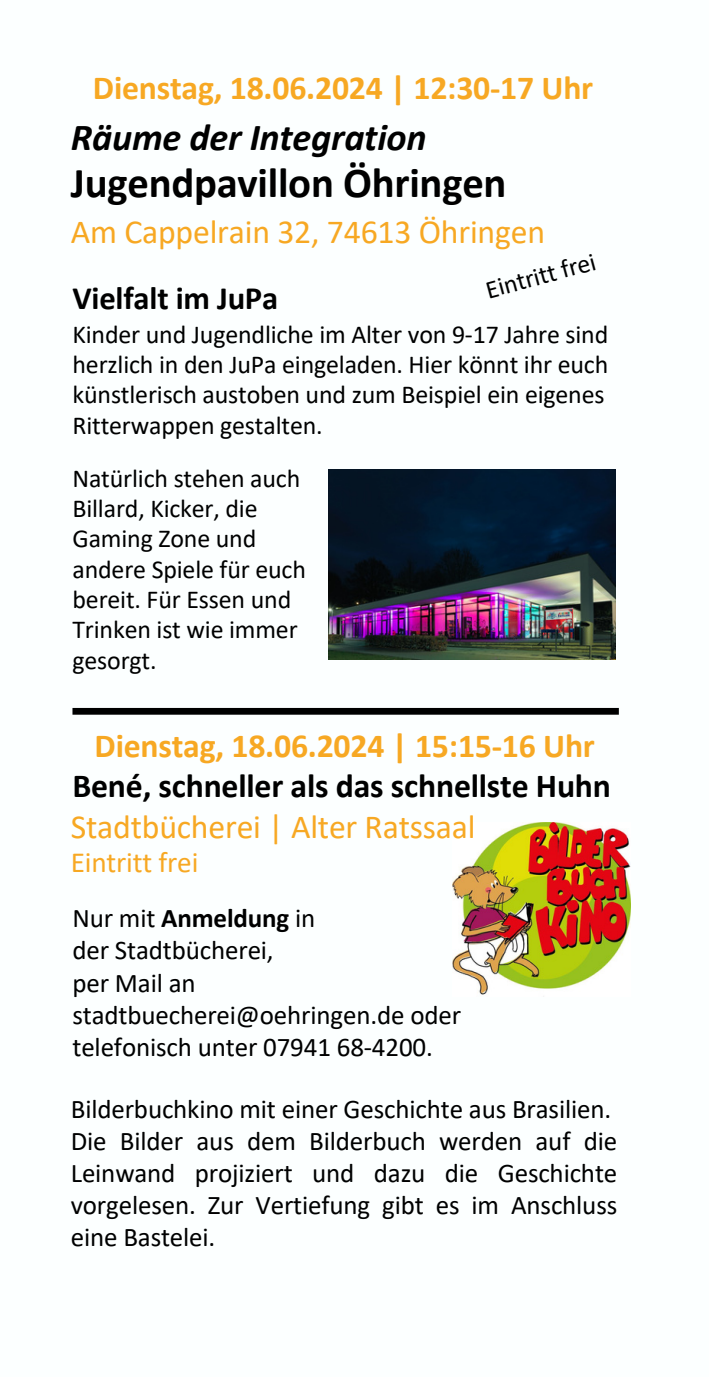
<style>
.page{position:relative;width:709px;height:1377px;background:#fff}
.page>*{position:absolute;margin:0;border:0;box-sizing:border-box;transform-origin:0 0}
.t1{font:700 42.75px "Calibri";letter-spacing:-.005em;color:#000}
.t2{font:italic 700 38.25px "Calibri";letter-spacing:-.005em;color:#000}
.t3{font:700 33.75px "Calibri";letter-spacing:-.005em;color:#f7a823}
.t4{font:33.75px "Calibri";letter-spacing:-.005em;color:#f7a823}
.t5{font:700 33.75px "Calibri";letter-spacing:-.005em;color:#000}
.t6{font:700 32.62px "Calibri";letter-spacing:-.005em;color:#000}
.t7{font:29.25px "Calibri";letter-spacing:-.005em;color:#f7a823}
.t8{font:27px/31.9px "Calibri";letter-spacing:-.005em;color:#000;text-align:justify}
.t9{font:700 27px "Calibri";letter-spacing:-.005em;color:#000}
.t10{font:25.88px/30.4px "Calibri";letter-spacing:-.005em;color:#000}
.s1{font-weight:400}
</style>
<div class="page">
<img style="left:328px;top:469px;width:287px;height:191px">
<div style="left:72px;top:708px;width:547px;height:7px;background:#000"></div>
<img style="left:453px;top:823px;width:177px;height:172px">
<h1 class="t3" style="left:93px;top:74px;width:502px">Dienstag, 18.06.2024 | 12:30-17 Uhr</h1>
<h4 class="t2" style="left:71px;top:122px;width:357px">Räume der Integration</h4>
<p class="t1" style="left:71px;top:165px;width:437px">Jugendpavillon Öhringen</p>
<p class="t4" style="left:71px;top:218px;width:476px">Am Cappelrain 32, 74613 Öhringen</p>
<p class="t10" style="left:483px;top:278px;width:114px;rotate:-15deg">Eintritt frei</p>
<p class="t6" style="left:72px;top:284px;width:207px">Vielfalt im JuPa</p>
<p class="t10" style="left:72px;top:321px;width:537px">Kinder und Jugendliche im Alter von 9-17 Jahre sind herzlich in den JuPa eingeladen. Hier könnt ihr euch künstlerisch austoben und zum Beispiel ein eigenes Ritterwappen gestalten.</p>
<p class="t10" style="left:72px;top:465px;width:235px">Natürlich stehen auch<br>Billard, Kicker, die<br>Gaming Zone und andere Spiele für euch bereit. Für Essen und<br>Trinken ist wie immer gesorgt.</p>
<p class="t3" style="left:95px;top:732px;width:502px">Dienstag, 18.06.2024 | 15:15-16 Uhr</p>
<p class="t5" style="left:72px;top:772px;width:540px">Bené, schneller als das schnellste Huhn</p>
<h3 class="t4" style="left:71px;top:813px;width:406px">Stadtbücherei | Alter Ratssaal</h3>
<h3 class="t7" style="left:71px;top:850px;width:129px">Eintritt frei</h3>
<h4 class="t9" style="left:72px;top:907px;width:244px"><span class="s1">Nur mit</span> Anmeldung <span class="s1">in</span></h4>
<p class="t8" style="left:72px;top:937px;width:203px">der Stadtbücherei,</p>
<p class="t8" style="left:72px;top:969px;width:125px">per Mail an</p>
<p class="t8" style="left:72px;top:1001px;width:390px">stadtbuecherei@oehringen.de oder</p>
<p class="t8" style="left:72px;top:1033px;width:362px">telefonisch unter 07941 68-4200.</p>
<p class="t8" style="left:71px;top:1095px;width:542px">Bilderbuchkino mit einer Geschichte aus Brasilien.</p>
<h3 class="t8" style="left:71px;top:1127px;width:548px">Die Bilder aus dem Bilderbuch werden auf die Leinwand projiziert und dazu die Geschichte vorgelesen. Zur Vertiefung gibt es im Anschluss eine Bastelei.</h3>
</div>
